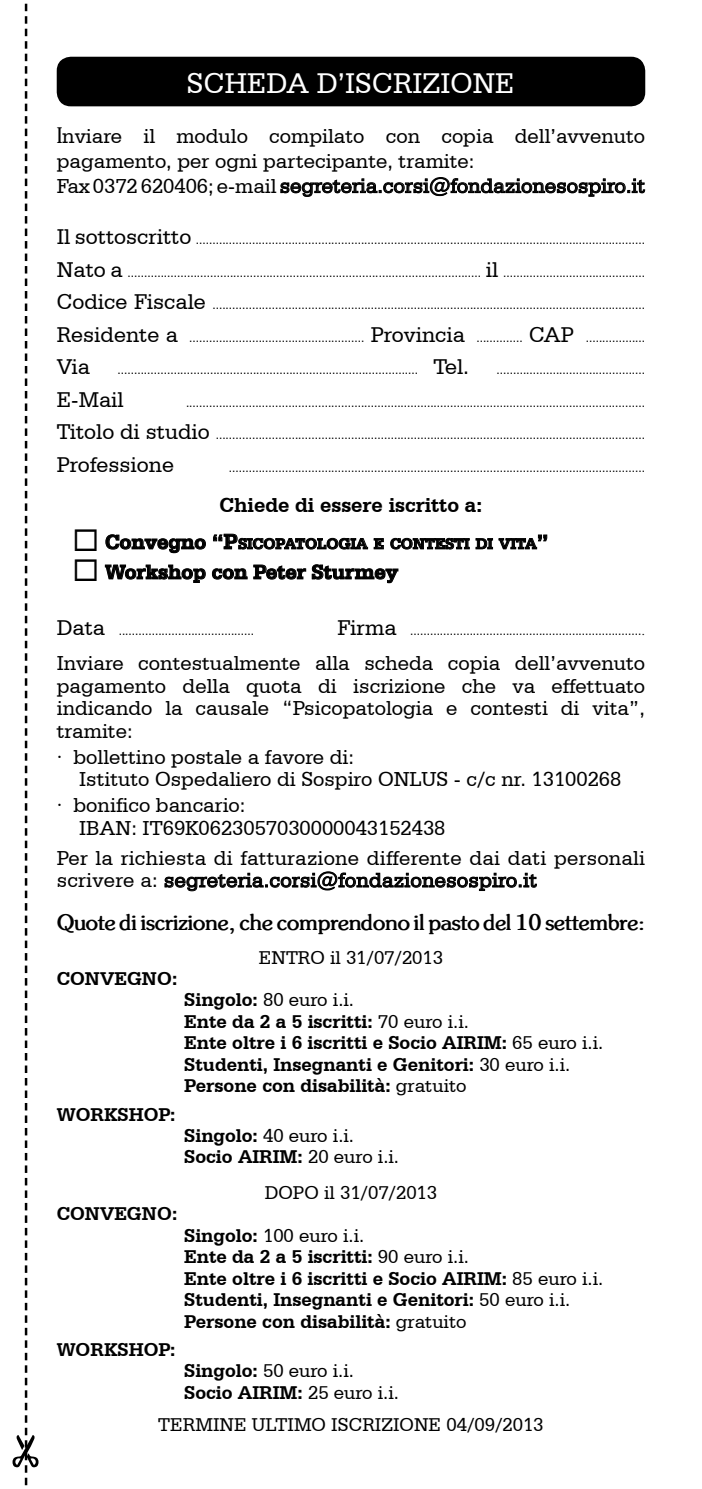
<style>
.page{position:relative;width:702px;height:1489px;background:#fff}
.page>*{position:absolute;margin:0;border:0;box-sizing:border-box;transform-origin:0 0}
.t1{font:30px "Serifa BT";color:#fff}
.t2{font:22.5px "Serifa BT";color:#000}
.t3{font:21.25px/22.5px "Serifa BT";color:#000}
.t4{font:700 21.25px "Souvenir";letter-spacing:-.02em;color:#000}
.t5{font:700 21.25px "Serifa BT";color:#000}
.t6{font:700 19.5px/21.5px "Serifa BT";color:#000}
.t7{font:19.5px/21.5px "Serifa BT";color:#000}
.t8{font:700 15.75px "Serifa BT";color:#000}
.t9{font:12.5px "Serifa BT";color:#000}
.s1{font-family:"Souvenir"}
.s2{font-size:22.5px}
.s3{font-size:21.25px}
.s4{font-weight:400}
.s5{font-weight:700}
</style>
<div class="page">
<svg style="left:13px;top:3px;width:26px;height:1483px"></svg>
<div style="left:57px;top:57px;width:588px;height:49px;background:#000;border-radius:14px"></div>
<svg style="left:280px;top:177px;width:365px;height:20px"></svg>
<svg style="left:165px;top:871px;width:371px;height:20px"></svg>
<svg style="left:106px;top:534px;width:100px;height:19px"></svg>
<svg style="left:213px;top:534px;width:155px;height:15px"></svg>
<svg style="left:374px;top:538px;width:9px;height:11px"></svg>
<svg style="left:390px;top:538px;width:79px;height:11px"></svg>
<svg style="left:475px;top:538px;width:18px;height:11px"></svg>
<svg style="left:499px;top:534px;width:48px;height:15px"></svg>
<svg style="left:105px;top:564px;width:100px;height:18px"></svg>
<svg style="left:212px;top:568px;width:35px;height:11px"></svg>
<svg style="left:253px;top:564px;width:53px;height:15px"></svg>
<svg style="left:312px;top:564px;width:86px;height:19px"></svg>
<h1 class="t1" style="left:187px;top:65px;width:329px">SCHEDA D’ISCRIZIONE</h1>
<h3 class="t3" style="left:57px;top:123px;width:590px;line-height:25px"><span class="s1">I</span>nviare il modulo compilato con copia dell’avvenuto pagamento, per ogni partecipante, tramite:<br>Fax 0372 620406; e-mail segreteria.corsi@fondazionesospiro.it</h3>
<p class="t9" style="left:57px;top:233px;width:589px"><span class="s2">Il sottoscritto</span> ........................................................................................................................................</p>
<p class="t9" style="left:57px;top:265px;width:590px"><span class="s2">Nato a</span> ........................................................................................................... <span class="s2">il</span> ...........................................</p>
<p class="t9" style="left:57px;top:298px;width:589px"><span class="s2">Codice Fiscale</span> ...................................................................................................................................</p>
<p class="t9" style="left:57px;top:330px;width:590px"><span class="s2">Residente a</span> ..................................................... <span class="s2">Provincia</span> .............. <span class="s2">CAP</span> ..................</p>
<p class="t9" style="left:57px;top:363px;width:590px"><span class="s2">Via</span> ........................................................................................... <span class="s2">Tel.</span> .............................................</p>
<h2 class="t2" style="left:57px;top:386px;width:69px">E-Mail</h2>
<p class="t9" style="left:186px;top:395px;width:460px">...........................................................................................................................................</p>
<p class="t9" style="left:57px;top:428px;width:589px"><span class="s2">Titolo di studio</span> ..................................................................................................................................</p>
<h2 class="t2" style="left:57px;top:451px;width:119px">Professione</h2>
<p class="t9" style="left:229px;top:460px;width:417px">..............................................................................................................................</p>
<h3 class="t5" style="left:220px;top:491px;width:264px">Chiede di essere iscritto a:</h3>
<p class="t8" style="left:73px;top:534px;width:477px">◻ <span class="s3">Convegno “</span><span class="s2">P</span>SICOPATOLOGIA E CONTESTI DI VITA<span class="s3">”</span></p>
<h3 class="t5" style="left:73px;top:558px;width:327px">◻ Workshop con Peter Sturmey</h3>
<p class="t9" style="left:57px;top:623px;width:199px"><span class="s2">Data</span> .........................................</p>
<p class="t9" style="left:337px;top:623px;width:309px"><span class="s2">Firma</span> ......................................................................<span class="s1">.</span></p>
<h3 class="t3" style="left:57px;top:651px;width:590px;text-align:justify">Inviare contestualmente alla scheda copia dell’avvenuto pagamento della quota di iscrizione che va effettuato indicando la causale “Psicopatologia e contesti di vita”, tramite:</h3>
<h3 class="t3" style="left:79px;top:745px;width:543px;text-indent:-23px">∙ bollettino postale a favore di:<br>Istituto Ospedaliero di Sospiro ONLUS - c/c nr. 13100268</h3>
<h3 class="t3" style="left:79px;top:793px;width:368px;text-indent:-23px">∙ bonifico bancario:<br>IBAN: IT69K0623057030000043152438</h3>
<h3 class="t3" style="left:57px;top:846px;width:590px">Per la richiesta di fatturazione differente dai dati personali scrivere a: segreteria.corsi@fondazionesospiro.it</h3>
<h3 class="t4" style="left:57px;top:908px;width:590px">Quote di iscrizione, che comprendono il pasto del 10 settembre:</h3>
<h3 class="t7" style="left:259px;top:946px;width:186px">ENTRO il 31/07/2013</h3>
<h3 class="t6" style="left:57px;top:967px;width:122px">CONVEGNO:</h3>
<h3 class="t6" style="left:184px;top:988px;width:420px">Singolo: <span class="s4">80 euro i.i.<br></span>Ente da 2 a 5 iscritti: <span class="s4">70 euro i.i.<br></span>Ente oltre i 6 iscritti e Socio AIRIM: <span class="s4">65 euro i.i.<br></span>Studenti, Insegnanti e Genitori: <span class="s4">30 euro i.i.<br></span>Persone con disabilità: <span class="s4">gratuito</span></h3>
<h3 class="t6" style="left:57px;top:1102px;width:120px">WORKSHOP:</h3>
<h3 class="t7" style="left:184px;top:1124px;width:216px"><span class="s5">Singolo:</span> 40 euro i.i.<br><span class="s5">Socio AIRIM:</span> 20 euro i.i.</h3>
<h3 class="t7" style="left:265px;top:1181px;width:174px">DOPO il 31/07/2013</h3>
<h3 class="t6" style="left:57px;top:1202px;width:122px">CONVEGNO:</h3>
<h3 class="t6" style="left:184px;top:1223px;width:420px">Singolo: <span class="s4">100 euro i.i.<br></span>Ente da 2 a 5 iscritti: <span class="s4">90 euro i.i.<br></span>Ente oltre i 6 iscritti e Socio AIRIM: <span class="s4">85 euro i.i.<br></span>Studenti, Insegnanti e Genitori: <span class="s4">50 euro i.i.<br></span>Persone con disabilità: <span class="s4">gratuito</span></h3>
<h3 class="t6" style="left:57px;top:1338px;width:120px">WORKSHOP:</h3>
<h3 class="t7" style="left:184px;top:1359px;width:216px"><span class="s5">Singolo:</span> 50 euro i.i.<br><span class="s5">Socio AIRIM:</span> 25 euro i.i.</h3>
<h3 class="t7" style="left:158px;top:1413px;width:387px">TERMINE ULTIMO ISCRIZIONE 04/09/2013</h3>
</div>
